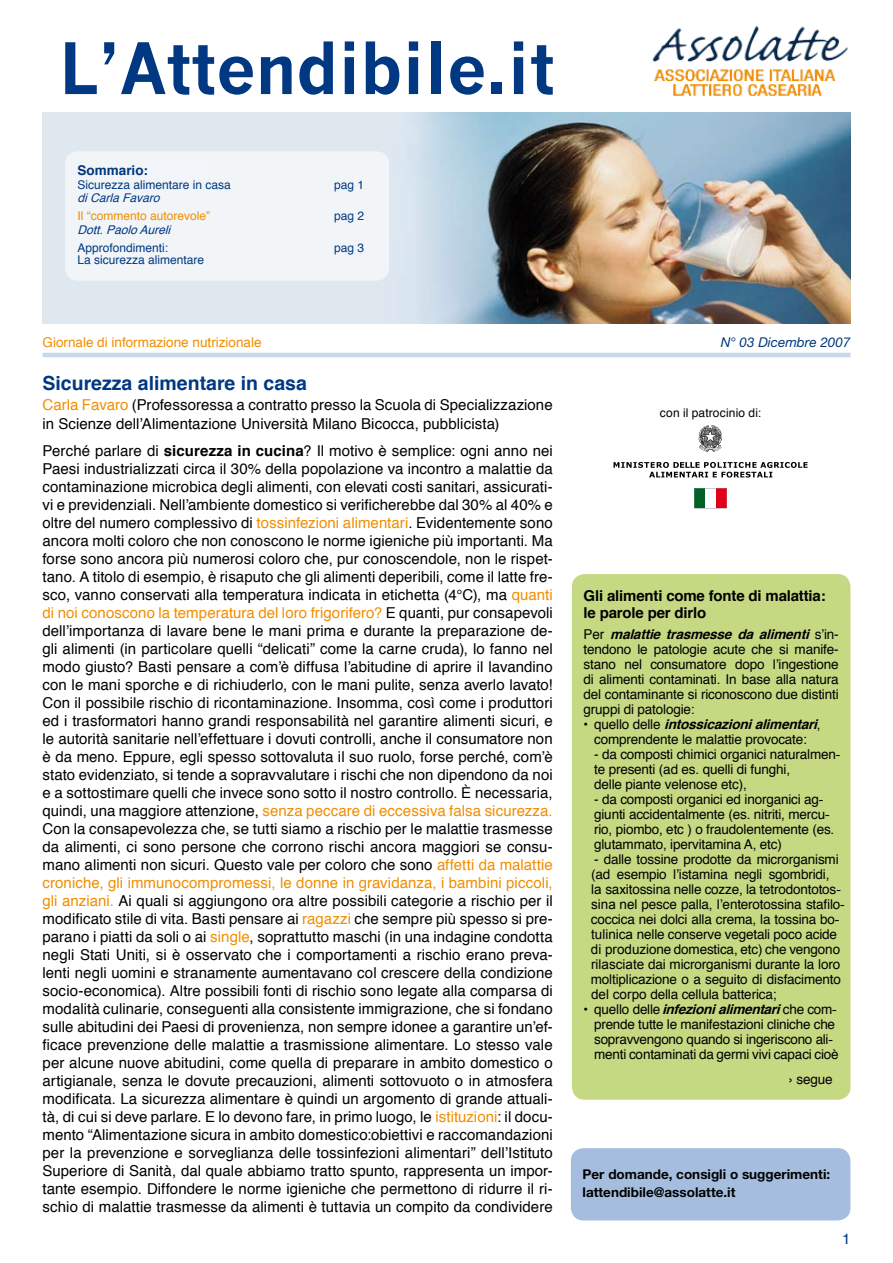
<style>
.page{position:relative;width:893px;height:1263px;background:#fff}
.page>*{position:absolute;margin:0;border:0;box-sizing:border-box;transform-origin:0 0}
.t1{font:700 69.45px "News Gothic";letter-spacing:-.005em;color:#003882}
.t2{font:700 19.5px "Helvetica";color:#003882}
.t3{font:15px/18px "Helvetica";letter-spacing:.005em;color:#000}
.t4{font:700 15px/16.5px "Helvetica";letter-spacing:-.01em;color:#000}
.t5{font:15px "Helvetica";color:#003882}
.t6{font:13.5px/15px "Helvetica";letter-spacing:-.01em;color:#000}
.t7{font:700 13.5px/18px "Helvetica Neue";color:#000}
.t8{font:13.5px "Helvetica";color:#f18e00}
.t9{font:italic 13.5px "Helvetica Neue";color:#003879}
.t10{font:700 13.5px "Helvetica";color:#003879}
.t11{font:12px "Helvetica";color:#003882}
.t12{font:italic 12px "Helvetica";color:#003882}
.t13{font:12px "Helvetica";color:#f18e00}
.t14{font:12px "Helvetica";letter-spacing:.01em;color:#000}
.s1{color:#f18e00}
.s2{font-weight:700}
.s3{font-weight:700;font-style:italic}
.s4{font-family:"Arial"}
</style>
<div class="page">
<img style="left:43px;top:112px;width:807px;height:212px">
<hr style="left:43px;top:353px;width:807px;height:4px;background:#c8d9ee">
<img style="left:652px;top:26px;width:196px;height:71px">
<div style="left:65px;top:151px;width:324px;height:130px;background:#f2f5f8;border-radius:13px"></div>
<svg style="left:699px;top:425px;width:23px;height:27px"></svg>
<svg style="left:613px;top:462px;width:195px;height:16px"></svg>
<svg style="left:694px;top:489px;width:33px;height:19px"></svg>
<div style="left:571px;top:1148px;width:279px;height:72px;background:#a5bee0;border-radius:13px"></div>
<div style="left:572px;top:574px;width:278px;height:526px;background:#c5d882;border-radius:13px"></div>
<h1 class="t1" style="left:59px;top:26px;width:497px">L’Attendibile.it</h1>
<p class="t10" style="left:78px;top:158px;width:72px">Sommario:</p>
<p class="t11" style="left:78px;top:174px;width:155px">Sicurezza alimentare in casa</p>
<p class="t11" style="left:334px;top:174px;width:32px">pag 1</p>
<p class="t12" style="left:78px;top:188px;width:89px">diCarlaFavaro</p>
<p class="t13" style="left:78px;top:206px;width:134px">Il “commento autorevole”</p>
<p class="t11" style="left:334px;top:206px;width:32px">pag 2</p>
<p class="t12" style="left:78px;top:219px;width:100px">Dott.PaoloAureli</p>
<p class="t11" style="left:78px;top:237px;width:92px">Approfondimenti:</p>
<p class="t11" style="left:334px;top:237px;width:32px">pag 3</p>
<p class="t11" style="left:78px;top:249px;width:128px">La sicurezza alimentare</p>
<p class="t8" style="left:43px;top:330px;width:221px">Giornale di informazione nutrizionale</p>
<p class="t9" style="left:721px;top:334px;width:131px">N° 03 Dicembre 2007</p>
<h2 class="t2" style="left:43px;top:366px;width:266px">Sicurezza alimentare in casa</h2>
<p class="t3" style="left:43px;top:394px;width:512px;line-height:19.5px"><span class="s1">Carla Favaro</span> (Professoressa a contratto presso la Scuola di Specializzazione in Scienze dell’Alimentazione Università Milano Bicocca, pubblicista)</p>
<p class="t3" style="left:43px;top:442px;width:512px;text-align:justify">Perché parlare di <span class="s2">sicurezza in cucina</span>? Il motivo è semplice: ogni anno nei Paesi industrializzati circa il 30% della popolazione va incontro a malattie da contaminazione microbica degli alimenti, con elevati costi sanitari, assicurati&shy;vi e previdenziali. Nell’ambiente domestico si verificherebbe dal 30% al 40% e oltre del numero complessivo di <span class="s1">tossinfezioni alimentari</span>. Evidentemente sono ancora molti coloro che non conoscono le norme igieniche più importanti. Ma forse sono ancora più numerosi coloro che, pur conoscendole, non le rispet&shy;tano. A titolo di esempio, è risaputo che gli alimenti deperibili, come il latte fre&shy;sco, vanno conservati alla temperatura indicata in etichetta (4°C), ma <span class="s1">quanti di noi conoscono la temperatura del loro frigorifero?</span> E quanti, pur consapevoli dell’importanza di lavare bene le mani prima e durante la preparazione de&shy;gli alimenti (in particolare quelli “delicati” come la carne cruda), lo fanno nel modo giusto? Basti pensare a com’è diffusa l’abitudine di aprire il lavandino con le mani sporche e di richiuderlo, con le mani pulite, senza averlo lavato!<br>Con il possibile rischio di ricontaminazione. Insomma, così come i produttori ed i trasformatori hanno grandi responsabilità nel garantire alimenti sicuri, e le autorità sanitarie nell’effettuare i dovuti controlli, anche il consumatore non è da meno. Eppure, egli spesso sottovaluta il suo ruolo, forse perché, com’è stato evidenziato, si tende a sopravvalutare i rischi che non dipendono da noi e a sottostimare quelli che invece sono sotto il nostro controllo. È necessaria, quindi, una maggiore attenzione, <span class="s1">senza peccare di eccessiva falsa sicurezza.<br></span>Con la consapevolezza che, se tutti siamo a rischio per le malattie trasmesse da alimenti, ci sono persone che corrono rischi ancora maggiori se consu&shy;mano alimenti non sicuri. Questo vale per coloro che sono <span class="s1">affetti da malattie croniche, gli immunocompromessi, le donne in gravidanza, i bambini piccoli, gli anziani.</span> Ai quali si aggiungono ora altre possibili categorie a rischio per il modificato stile di vita. Basti pensare ai <span class="s1">ragazzi</span> che sempre più spesso si pre&shy;parano i piatti da soli o ai <span class="s1">single</span>, soprattutto maschi (in una indagine condotta negli Stati Uniti, si è osservato che i comportamenti a rischio erano preva&shy;lenti negli uomini e stranamente aumentavano col crescere della condizione socio-economica). Altre possibili fonti di rischio sono legate alla comparsa di modalità culinarie, conseguenti alla consistente immigrazione, che si fondano sulle abitudini dei Paesi di provenienza, non sempre idonee a garantire un’ef&shy;ficace prevenzione delle malattie a trasmissione alimentare. Lo stesso vale per alcune nuove abitudini, come quella di preparare in ambito domestico o artigianale, senza le dovute precauzioni, alimenti sottovuoto o in atmosfera modificata. La sicurezza alimentare è quindi un argomento di grande attuali&shy;tà, di cui si deve parlare. E lo devono fare, in primo luogo, le <span class="s1">istituzioni</span>: il docu&shy;mento “Alimentazione sicura in ambito domestico:obiettivi e raccomandazioni per la prevenzione e sorveglianza delle tossinfezioni alimentari” dell’Istituto Superiore di Sanità, dal quale abbiamo tratto spunto, rappresenta un impor&shy;tante esempio. Diffondere le norme igieniche che permettono di ridurre il ri&shy;schio di malattie trasmesse da alimenti è tuttavia un compito da condividere</p>
<p class="t14" style="left:660px;top:403px;width:103px">con il patrocinio di:</p>
<p class="t4" style="left:584px;top:587px;width:244px">Gli alimenti come fonte di malattia: le parole per dirlo</p>
<p class="t6" style="left:584px;top:626px;width:257px;text-align:justify">P e r <span class="s3">malattietrasmessedaalimenti</span>s ’ i n - tendono le patologie acute che si manife&shy;stano nel consumatore dopo l’ingestione di alimenti contaminati. In base alla natura del contaminante si riconoscono due distinti gruppi di patologie:</p>
<p class="t6" style="left:584px;top:716px;width:241px;text-align:center">• q u e l l o d e l l e <span class="s3">intossicazionialimentari</span>, comprendente le malattie provocate:</p>
<p class="t6" style="left:594px;top:746px;width:243px">- da composti chimici organici naturalmen te presenti (ad es. quelli di funghi,<br>delle piante velenose etc),</p>
<p class="t6" style="left:594px;top:791px;width:242px">- da composti organici ed inorganici ag giunti accidentalmente (es. nitriti, mercu rio, piombo, etc ) o fraudolentemente (es. glutammato, ipervitamina A, etc)</p>
<p class="t6" style="left:591px;top:851px;width:255px">- dalle tossine prodotte da microrganismi (ad esempio l’istamina negli sgombridi,<br><span class="s4">la</span> saxitossina nelle cozze, la tetrodontotos&shy;<span class="s4">sina</span> nel pesce palla, l’enterotossina stafilo&shy;<span class="s4">cocci</span>ca nei dolci alla crema, la tossina bo&shy;<span class="s4">tulinica</span> nelle conserve vegetali poco acide <span class="s4">di produ</span>zione domestica, etc) che vengono <span class="s4">rilasciate</span> dai microrganismi durante la loro <span class="s4">moltiplica</span>zione o a seguito di disfacimento <span class="s4">del corpo</span> della cellula batterica;</p>
<p class="t6" style="left:594px;top:1001px;width:246px;text-indent:-11px">• q u e l l o d e l l e <span class="s3">infezionialimentari</span>c h e c o m prende tutte le manifestazioni cliniche che sopravvengono quando si ingeriscono ali menti contaminati da germi vivi capaci cioè</p>
<p class="t6" style="left:789px;top:1071px;width:46px">› segue</p>
<p class="t7" style="left:583px;top:1165px;width:249px">Per domande, consigli o suggerimenti: lattendibile@assolatte.it</p>
<p class="t5" style="left:842px;top:1225px;width:10px">1</p>
</div>
